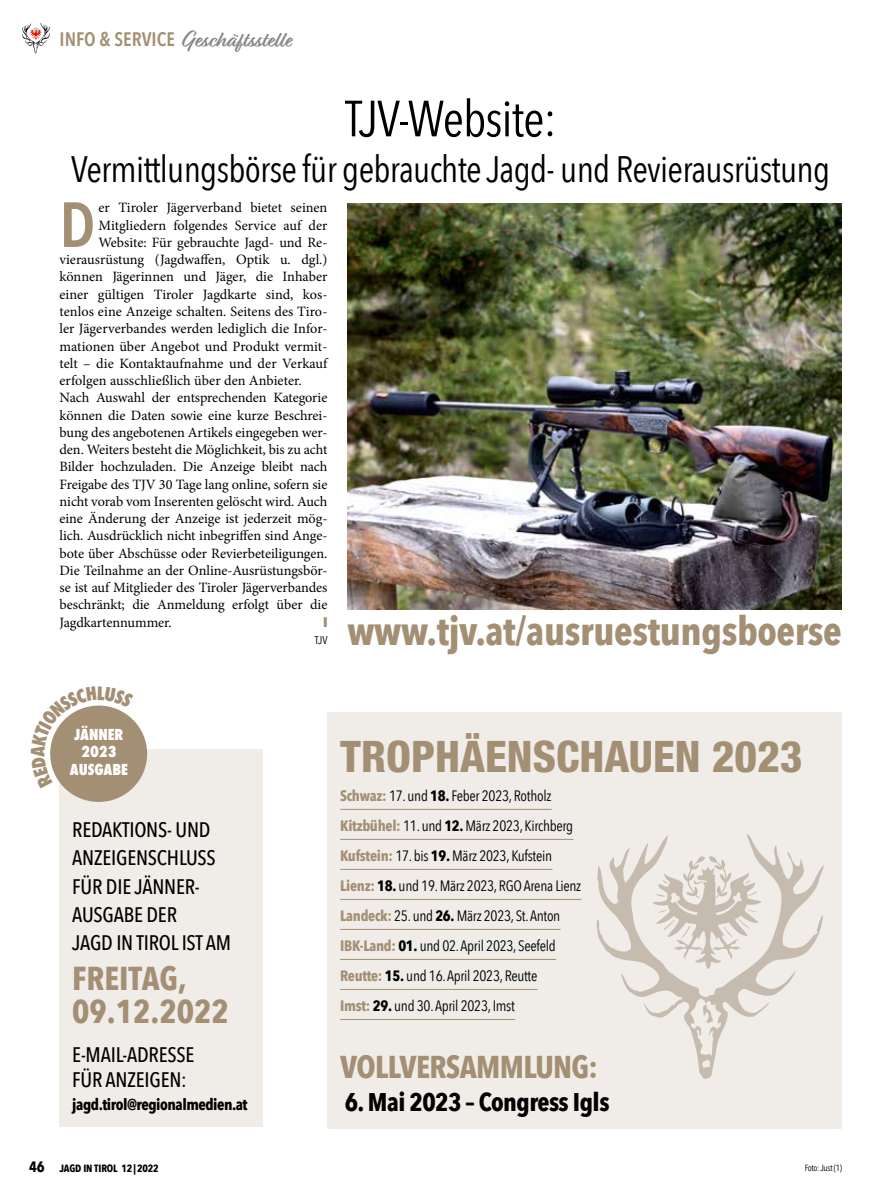
<style>
.page{position:relative;width:893px;height:1191px;background:#fff}
.page>*{position:absolute;margin:0;border:0;box-sizing:border-box;transform-origin:0 0}
.t1{font:600 63px "Avenir Next Condensed";color:#a39074}
.t2{font:50.4px "Avenir Next Condensed";letter-spacing:-.02em;color:#000}
.t3{font:800 condensed 43.5px "Helvetica Neue LT Std";color:#a39074}
.t4{font:700 39.3px "Avenir Next Condensed";letter-spacing:-.01em;color:#a39074}
.t5{font:36.75px "Avenir Next Condensed";letter-spacing:-.02em;color:#000}
.t6{font:700 33px/33.5px "Avenir Next Condensed";color:#a39074}
.t7{font:700 31.5px "Avenir Next Condensed";letter-spacing:-.02em;color:#a39074}
.t8{font:700 25.5px "Avenir Next Condensed";letter-spacing:-.02em;color:#000}
.t9{font:700 22.5px "Relation";color:#878786}
.t10{font:500 21px/28.2px "Avenir Next Condensed";letter-spacing:-.01em;color:#000}
.t11{font:700 15.75px "Avenir Next Condensed";letter-spacing:-.03em;color:#000}
.t12{font:15px/30px "Avenir Next Condensed";letter-spacing:-.02em;color:#000}
.t13{font:800 condensed 14.7px/17.5px "Futura";color:#fff;text-align:center}
.t14{font:14.25px "Minion Pro";letter-spacing:-.005em;color:#000}
.t15{font:11.25px "Avenir Next Condensed";color:#000}
.t16{font:700 10.5px "Avenir Next Condensed";letter-spacing:-.01em;color:#000}
.t17{font:9px "Avenir Next Condensed";letter-spacing:-.03em;color:#000}
.s1{font-family:"Avenir Next Condensed";font-weight:600;font-size:19.5px;color:#a39074}
.s2{font-weight:700;color:#a39074}
.s3{font-weight:700}
.s4{font-size:15px}
</style>
<div class="page">
<svg style="left:22px;top:23px;width:28px;height:30px"></svg>
<div style="left:327px;top:713px;width:515px;height:415px;background:#f0ece8"></div>
<hr style="left:340px;top:809px;width:212px;height:1px;background:#a39074">
<hr style="left:340px;top:839px;width:233px;height:1px;background:#a39074">
<hr style="left:340px;top:869px;width:212px;height:1px;background:#a39074">
<hr style="left:340px;top:899px;width:241px;height:1px;background:#a39074">
<hr style="left:340px;top:929px;width:221px;height:1px;background:#a39074">
<hr style="left:340px;top:959px;width:216px;height:1px;background:#a39074">
<hr style="left:340px;top:989px;width:198px;height:1px;background:#a39074">
<hr style="left:340px;top:1019px;width:175px;height:1px;background:#a39074">
<img style="left:596px;top:834px;width:228px;height:245px">
<img style="left:347px;top:203px;width:495px;height:406px">
<div style="left:60px;top:749px;width:203px;height:378px;background:#f0ece8"></div>
<div style="left:50px;top:705px;width:97px;height:97px;background:#a39074;border-radius:50%"></div>
<svg style="left:50px;top:705px;width:84px;height:83px"></svg>
<h3 class="t9" style="left:60px;top:27px;width:233px"><span class="s1">INFO &amp; SERVICE</span> Geschäftsstelle</h3>
<h2 class="t2" style="left:345px;top:76px;width:213px">TJV-Website:</h2>
<h3 class="t5" style="left:71px;top:137px;width:761px">Vermittlungsbörse für gebrauchte Jagd- und Revierausrüstung</h3>
<h1 class="t1" style="left:60px;top:170px;width:37px">D</h1>
<p class="t14" style="left:99px;top:198px;width:230px">er Tiroler Jägerverband bietet seinen</p>
<p class="t14" style="left:99px;top:216px;width:230px">Mitgliedern folgendes Service auf der</p>
<p class="t14" style="left:99px;top:233px;width:230px">Website: Für gebrauchte Jagd- und Re-</p>
<p class="t14" style="left:60px;top:250px;width:269px">vierausrüstung (Jagdwaffen, Optik u. dgl.)</p>
<p class="t14" style="left:60px;top:267px;width:269px">können Jägerinnen und Jäger, die Inhaber</p>
<p class="t14" style="left:60px;top:285px;width:269px">einer gültigen Tiroler Jagdkarte sind, kos-</p>
<p class="t14" style="left:60px;top:302px;width:269px">tenlos eine Anzeige schalten. Seitens des Tiro-</p>
<p class="t14" style="left:60px;top:319px;width:269px">ler Jägerverbandes werden lediglich die Infor-</p>
<p class="t14" style="left:60px;top:336px;width:269px">mationen über Angebot und Produkt vermit-</p>
<p class="t14" style="left:60px;top:354px;width:269px">telt – die Kontaktaufnahme und der Verkauf</p>
<p class="t14" style="left:60px;top:371px;width:244px">erfolgen ausschließlich über den Anbieter.</p>
<p class="t14" style="left:60px;top:388px;width:269px">Nach Auswahl der entsprechenden Kategorie</p>
<p class="t14" style="left:60px;top:405px;width:269px">können die Daten sowie eine kurze Beschrei-</p>
<p class="t14" style="left:60px;top:423px;width:269px">bung des angebotenen Artikels eingegeben wer-</p>
<p class="t14" style="left:60px;top:440px;width:269px">den. Weiters besteht die Möglichkeit, bis zu acht</p>
<p class="t14" style="left:60px;top:457px;width:269px">Bilder hochzuladen. Die Anzeige bleibt nach</p>
<p class="t14" style="left:60px;top:474px;width:269px">Freigabe des TJV 30 Tage lang online, sofern sie</p>
<p class="t14" style="left:60px;top:492px;width:269px">nicht vorab vom Inserenten gelöscht wird. Auch</p>
<p class="t14" style="left:60px;top:509px;width:269px">eine Änderung der Anzeige ist jederzeit mög-</p>
<p class="t14" style="left:60px;top:526px;width:269px">lich. Ausdrücklich nicht inbegriffen sind Ange-</p>
<p class="t14" style="left:60px;top:543px;width:269px">bote über Abschüsse oder Revierbeteiligungen.</p>
<p class="t14" style="left:60px;top:561px;width:269px">Die Teilnahme an der Online-Ausrüstungsbör-</p>
<p class="t14" style="left:60px;top:578px;width:269px">se ist auf Mitglieder des Tiroler Jägerverbandes</p>
<p class="t14" style="left:60px;top:595px;width:269px">beschränkt; die Anmeldung erfolgt über die</p>
<p class="t14" style="left:60px;top:612px;width:114px">Jagdkartennummer.</p>
<p class="t15" style="left:315px;top:630px;width:14px">TJV</p>
<h3 class="t4" style="left:347px;top:607px;width:496px">www.tjv.at/ausruestungsboerse</h3>
<p class="t13" style="left:70px;top:725px;width:60px">JÄNNER<br>2023<br>AUSGABE</p>
<h3 class="t10" style="left:72px;top:815px;width:160px">REDAKTIONS- UND<br>ANZEIGENSCHLUSS<br>FÜR DIE JÄNNER-<br>AUSGABE DER<br>JAGD IN TIROL IST AM</h3>
<h3 class="t6" style="left:72px;top:961px;width:158px">FREITAG,<br>09.12.2022</h3>
<h3 class="t10" style="left:72px;top:1041px;width:124px;line-height:25.2px">E-MAIL-ADRESSE<br>FÜR ANZEIGEN:</h3>
<p class="t11" style="left:72px;top:1094px;width:177px">jagd.tirol@regionalmedien.at</p>
<h3 class="t3" style="left:340px;top:729px;width:464px">TROPHÄENSCHAUEN 2023</h3>
<p class="t12" style="left:340px;top:780px;width:242px"><span class="s2">Schwaz:</span> 17. und <span class="s3">18.</span> Feber 2023, Rotholz <span class="s2">Kitzbühel:</span> 11. und <span class="s3">12.</span> März 2023, Kirchberg <span class="s2">Kufstein:</span> 17. bis <span class="s3">19.</span> März 2023, Kufstein <span class="s2">Lienz:</span> <span class="s3">18.</span> und 19. März 2023, RGO Arena Lienz <span class="s2">Landeck:</span> 25. und <span class="s3">26.</span> März 2023, St. Anton <span class="s2">IBK-Land:</span> <span class="s3">01.</span> und 02. April 2023, Seefeld <span class="s2">Reutte:</span> <span class="s3">15.</span> und 16. April 2023, Reutte<br><span class="s2">Imst:</span> <span class="s3">29.</span> und 30. April 2023, Imst</p>
<h3 class="t7" style="left:340px;top:1047px;width:259px">VOLLVERSAMMLUNG:</h3>
<h3 class="t8" style="left:345px;top:1086px;width:266px">6. Mai 2023 – Congress Igls</h3>
<p class="t16" style="left:29px;top:1161px;width:131px"><span class="s4">46</span> JAGD IN TIROL 12 |2022</p>
<p class="t17" style="left:805px;top:1159px;width:39px">Foto: Just (1)</p>
</div>
